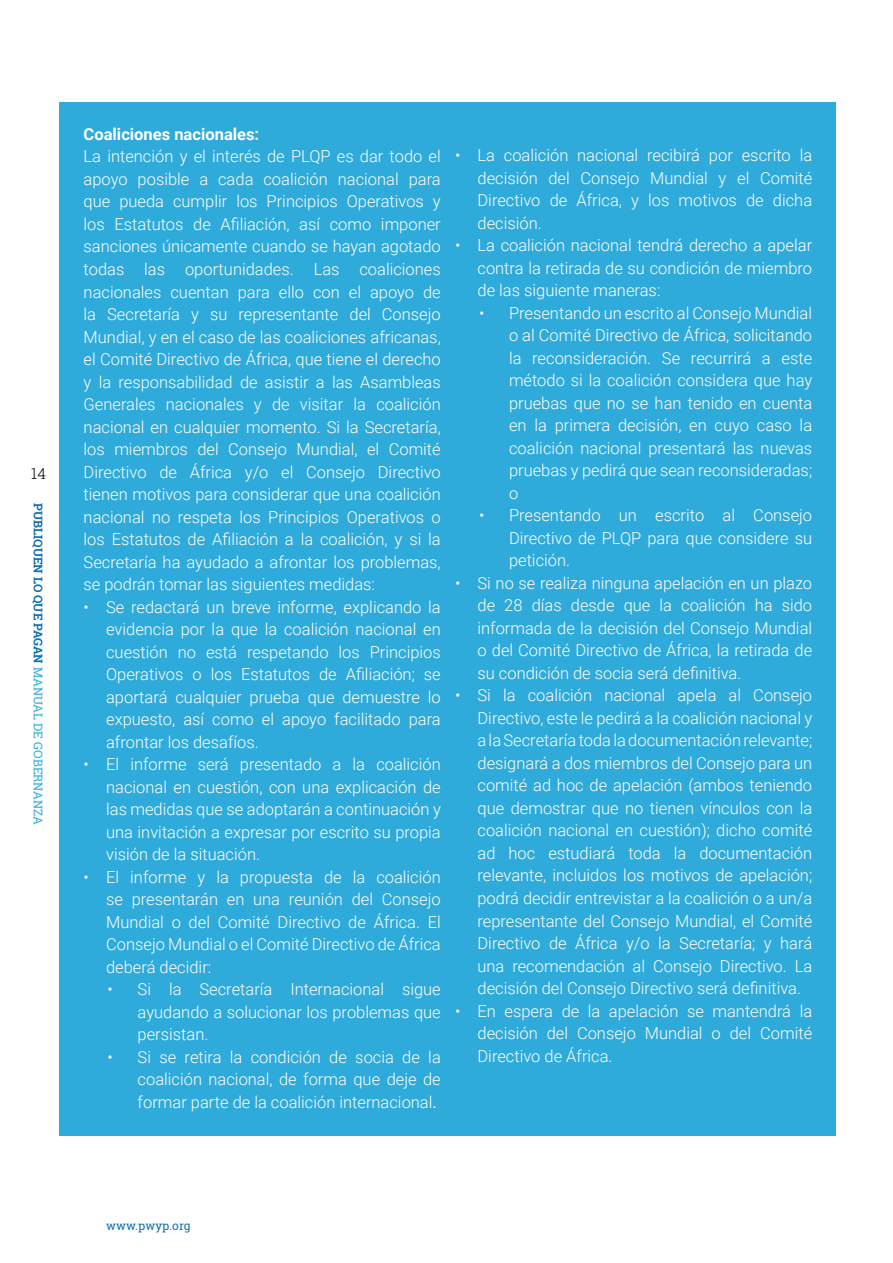
<style>
.page{position:relative;width:893px;height:1263px;background:#fff}
.page>*{position:absolute;margin:0;border:0;box-sizing:border-box;transform-origin:0 0}
.t1{font:300 16.5px/22.5px "Roboto";color:#fff;text-align:justify}
.t2{font:700 16.5px "Roboto";color:#fff}
.t3{font:300 15px "Roboto Slab";color:#000}
.t4{font:700 12px "Roboto Slab";color:#0f71b4}
.t5{font:12px "Roboto Slab";color:#0f71b4}
.s1{font-weight:400;color:#2eaadb}
.s2{font-weight:400}
</style>
<div class="page">
<div style="left:60px;top:102px;width:776px;height:1033px;background:#2eaadb"></div>
<p class="t3" style="left:31px;top:463px;width:16px">14</p>
<p class="t4" style="left:46px;top:503px;width:323px;rotate:90deg">PUBLIQUEN LO QUE PAGAN <span class="s1">MANUAL DE GOBERNANZA</span></p>
<p class="t2" style="left:84px;top:123px;width:177px">Coaliciones nacionales:</p>
<p class="t1" style="left:84px;top:145px;width:359px">La intención y el interés de PLQP es dar todo el apoyo posible a cada coalición nacional para que pueda cumplir los Principios Operativos y los Estatutos de Afiliación, así como imponer sanciones únicamente cuando se hayan agotado todas las oportunidades. Las coaliciones nacionales cuentan para ello con el apoyo de la Secretaría y su representante del Consejo Mundial, y en el caso de las coaliciones africanas, el Comité Directivo de África, que tiene el derecho y la responsabilidad de asistir a las Asambleas Generales nacionales y de visitar la coalición nacional en cualquier momento. Si la Secretaría, los miembros del Consejo Mundial, el Comité Directivo de África y/o el Consejo Directivo tienen motivos para considerar que una coalición nacional no respeta los Principios Operativos o los Estatutos de Afiliación a la coalición, y si la Secretaría ha ayudado a afrontar los problemas, se podrán tomar las siguientes medidas:</p>
<p class="t1" style="left:106px;top:595px;width:336px;text-indent:-23px">• Se redactará un breve informe, explicando la evidencia por la que la coalición nacional en cuestión no está respetando los Principios Operativos o los Estatutos de Afiliación; se aportará cualquier prueba que demuestre lo expuesto, así como el apoyo facilitado para afrontar los desafíos.</p>
<p class="t1" style="left:106px;top:752px;width:336px;text-indent:-23px">• El informe será presentado a la coalición nacional en cuestión, con una explicación de las medidas que se adoptarán a continuación y una invitación a expresar por escrito su propia visión de la situación.</p>
<p class="t1" style="left:106px;top:865px;width:336px;text-indent:-23px">• El informe y la propuesta de la coalición se presentarán en una reunión del Consejo Mundial o del Comité Directivo de África. El Consejo Mundial o el Comité Directivo de África deberá decidir:</p>
<p class="t1" style="left:138px;top:977px;width:305px;text-indent:-30px">• Si la Secretaría Internacional sigue ayudando a solucionar los problemas que persistan.</p>
<p class="t1" style="left:138px;top:1045px;width:305px;text-indent:-30px">• Si se retira la condición de socia de la coalición nacional, de forma que deje de formar parte de la coalición internacional<span class="s2">.</span></p>
<p class="t1" style="left:477px;top:143px;width:336px;text-indent:-23px">• La coalición nacional recibirá por escrito la decisión del Consejo Mundial y el Comité Directivo de África, y los motivos de dicha decisión.</p>
<p class="t1" style="left:477px;top:233px;width:336px;text-indent:-23px">• La coalición nacional tendrá derecho a apelar contra la retirada de su condición de miembro de las siguiente maneras:</p>
<p class="t1" style="left:509px;top:301px;width:305px;text-indent:-30px">• Presentando un escrito al Consejo Mundial o al Comité Directivo de África, solicitando la reconsideración. Se recurrirá a este método si la coalición considera que hay pruebas que no se han tenido en cuenta en la primera decisión, en cuyo caso la coalición nacional presentará las nuevas pruebas y pedirá que sean reconsideradas; o</p>
<p class="t1" style="left:509px;top:504px;width:305px;text-indent:-30px">• Presentando un escrito al Consejo Directivo de PLQP para que considere su petición.</p>
<p class="t1" style="left:477px;top:571px;width:336px;text-indent:-23px">• Si no se realiza ninguna apelación en un plazo de 28 días desde que la coalición ha sido informada de la decisión del Consejo Mundial o del Comité Directivo de África, la retirada de su condición de socia será definitiva.</p>
<p class="t1" style="left:477px;top:684px;width:336px;text-indent:-23px">• Si la coalición nacional apela al Consejo Directivo, este le pedirá a la coalición nacional y a la Secretaría toda la documentación relevante; designará a dos miembros del Consejo para un comité ad hoc de apelación (ambos teniendo que demostrar que no tienen vínculos con la coalición nacional en cuestión); dicho comité ad hoc estudiará toda la documentación relevante, incluidos los motivos de apelación; podrá decidir entrevistar a la coalición o a un/a representante del Consejo Mundial, el Comité Directivo de África y/o la Secretaría; y hará una recomendación al Consejo Directivo. La decisión del Consejo Directivo será definitiva.</p>
<p class="t1" style="left:477px;top:999px;width:336px;text-indent:-23px">• En espera de la apelación se mantendrá la decisión del Consejo Mundial o del Comité Directivo de África.</p>
<p class="t5" style="left:106px;top:1217px;width:86px">www.pwyp.org</p>
</div>
